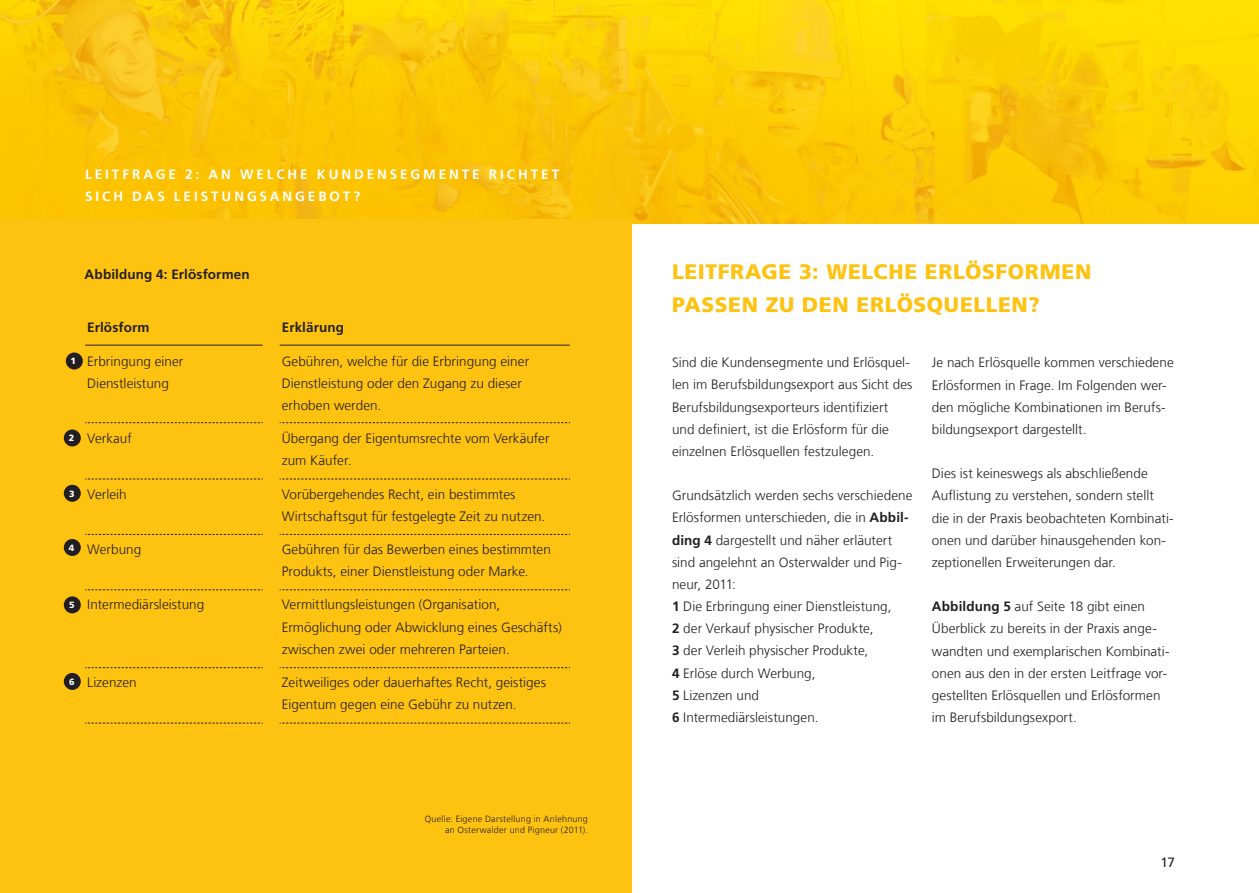
<style>
.page{position:relative;width:1259px;height:893px;background:#fff}
.page>*{position:absolute;margin:0;border:0;box-sizing:border-box;transform-origin:0 0}
.t1{font:900 21px/33.3px "Frutiger LT Com";letter-spacing:.03em;color:#fec210}
.t2{font:300 13.5px/22.2px "Frutiger LT Com";letter-spacing:.005em;color:#231f20}
.t3{font:700 13.5px/22.2px "Frutiger LT Com";letter-spacing:.215em;color:#fff}
.t4{font:700 13.5px "Frutiger LT Com";letter-spacing:.005em;color:#231f20}
.t5{font:13.5px "Frutiger LT Com";color:#231f20}
.t6{font:300 9px/11.1px "Frutiger LT Com";letter-spacing:.025em;color:#231f20;text-align:right}
.t7{font:900 9px "Frutiger LT Com";color:#fff}
.s1{font-weight:700}
</style>
<div class="page">
<img style="left:0;top:0;width:1259px;height:223px">
<div style="left:0;top:219px;width:631px;height:674px;background:#fec210"></div>
<hr style="left:85px;top:345px;width:178px;height:1px;background:#231f20">
<hr style="left:280px;top:345px;width:290px;height:1px;background:#231f20">
<svg style="left:85px;top:422px;width:178px;height:1px"></svg>
<svg style="left:280px;top:422px;width:290px;height:1px"></svg>
<svg style="left:85px;top:479px;width:178px;height:1px"></svg>
<svg style="left:280px;top:479px;width:290px;height:1px"></svg>
<svg style="left:85px;top:534px;width:178px;height:1px"></svg>
<svg style="left:280px;top:534px;width:290px;height:1px"></svg>
<svg style="left:85px;top:589px;width:178px;height:1px"></svg>
<svg style="left:280px;top:589px;width:290px;height:1px"></svg>
<svg style="left:85px;top:667px;width:178px;height:1px"></svg>
<svg style="left:280px;top:667px;width:290px;height:1px"></svg>
<svg style="left:85px;top:723px;width:178px;height:1px"></svg>
<svg style="left:280px;top:723px;width:290px;height:1px"></svg>
<div style="left:66px;top:352px;width:17px;height:17px;background:#231f20;border-radius:50%"></div>
<div style="left:64px;top:429px;width:17px;height:17px;background:#231f20;border-radius:50%"></div>
<div style="left:64px;top:485px;width:17px;height:17px;background:#231f20;border-radius:50%"></div>
<div style="left:64px;top:539px;width:17px;height:17px;background:#231f20;border-radius:50%"></div>
<div style="left:64px;top:596px;width:17px;height:17px;background:#231f20;border-radius:50%"></div>
<div style="left:64px;top:673px;width:17px;height:17px;background:#231f20;border-radius:50%"></div>
<p class="t3" style="left:85px;top:163px;width:476px">LEITFRAGE 2: AN WELCHE KUNDENSEGMENTE RICHTET<br>SICH DAS LEISTUNGSANGEBOT?</p>
<p class="t4" style="left:85px;top:266px;width:167px">Abbildung 4: Erlösformen</p>
<p class="t7" style="left:71px;top:356px;width:7px">1</p>
<p class="t7" style="left:69px;top:433px;width:7px">2</p>
<p class="t7" style="left:69px;top:488px;width:7px">3</p>
<p class="t7" style="left:69px;top:542px;width:7px">4</p>
<p class="t7" style="left:69px;top:600px;width:7px">5</p>
<p class="t7" style="left:69px;top:676px;width:7px">6</p>
<p class="t4" style="left:87px;top:320px;width:64px">Erlösform</p>
<p class="t4" style="left:282px;top:320px;width:64px">Erklärung</p>
<p class="t2" style="left:87px;top:350px;width:98px">Erbringung einer<br>Dienstleistung</p>
<p class="t2" style="left:282px;top:350px;width:249px">Gebühren, welche für die Erbringung einer<br>Dienstleistung oder den Zugang zu dieser erhoben werden.</p>
<p class="t2" style="left:87px;top:428px;width:46px">Verkauf</p>
<p class="t2" style="left:282px;top:428px;width:269px">Übergang der Eigentumsrechte vom Verkäufer zum Käufer.</p>
<p class="t2" style="left:87px;top:483px;width:41px">Verleih</p>
<p class="t2" style="left:282px;top:483px;width:265px">Vorübergehendes Recht, ein bestimmtes<br>Wirtschaftsgut für festgelegte Zeit zu nutzen.</p>
<p class="t2" style="left:87px;top:538px;width:56px">Werbung</p>
<p class="t2" style="left:282px;top:538px;width:270px">Gebühren für das Bewerben eines bestimmten<br>Produkts, einer Dienstleistung oder Marke.</p>
<p class="t2" style="left:87px;top:594px;width:119px">Intermediärsleistung</p>
<p class="t2" style="left:282px;top:594px;width:281px">Vermittlungsleistungen (Organisation,<br>Ermöglichung oder Abwicklung eines Geschäfts) zwischen zwei oder mehreren Parteien.</p>
<p class="t2" style="left:87px;top:671px;width:51px">Lizenzen</p>
<p class="t2" style="left:282px;top:671px;width:266px">Zeitweiliges oder dauerhaftes Recht, geistiges<br>Eigentum gegen eine Gebühr zu nutzen.</p>
<p class="t6" style="left:425px;top:813px;width:165px">Quelle: Eigene Darstellung in Anlehnung an Osterwalder und Pigneur (2011).</p>
<h1 class="t1" style="left:672px;top:255px;width:421px">LEITFRAGE 3: WELCHE ERLÖSFORMEN<br>PASSEN ZU DEN ERLÖSQUELLEN?</h1>
<p class="t2" style="left:672px;top:352px;width:242px">Sind die Kundensegmente und Erlösquel&shy;len im Berufsbildungsexport aus Sicht des Berufsbildungsexporteurs identifiziert und definiert, ist die Erlösform für die einzelnen Erlösquellen festzulegen.</p>
<p class="t2" style="left:672px;top:485px;width:242px">Grundsätzlich werden sechs verschiedene<br>Erlösformen unterschieden, die in <span class="s1">Abbil&shy;ding 4</span> dargestellt und näher erläutert sind angelehnt an Osterwalder und Pig&shy;neur, 2011:<br><span class="s1">1</span> Die Erbringung einer Dienstleistung,<br><span class="s1">2</span> der Verkauf physischer Produkte,<br><span class="s1">3</span> der Verleih physischer Produkte,<br><span class="s1">4</span> Erlöse durch Werbung,<br><span class="s1">5</span> Lizenzen und<br><span class="s1">6</span> Intermediärsleistungen.</p>
<p class="t2" style="left:932px;top:352px;width:243px">Je nach Erlösquelle kommen verschiedene Erlösformen in Frage. Im Folgenden wer&shy;den mögliche Kombinationen im Berufs&shy;bildungsexport dargestellt.</p>
<p class="t2" style="left:932px;top:462px;width:243px">Dies ist keineswegs als abschließende Auflistung zu verstehen, sondern stellt die in der Praxis beobachteten Kombinati&shy;onen und darüber hinausgehenden kon&shy;zeptionellen Erweiterungen dar.</p>
<p class="t2" style="left:932px;top:595px;width:239px"><span class="s1">Abbildung 5</span> auf Seite 18 gibt einen Überblick zu bereits in der Praxis ange&shy;wandten und exemplarischen Kombinati&shy;onen aus den in der ersten Leitfrage vor&shy;gestellten Erlösquellen und Erlösformen im Berufsbildungsexport.</p>
<p class="t5" style="left:1160px;top:854px;width:16px">17</p>
</div>
